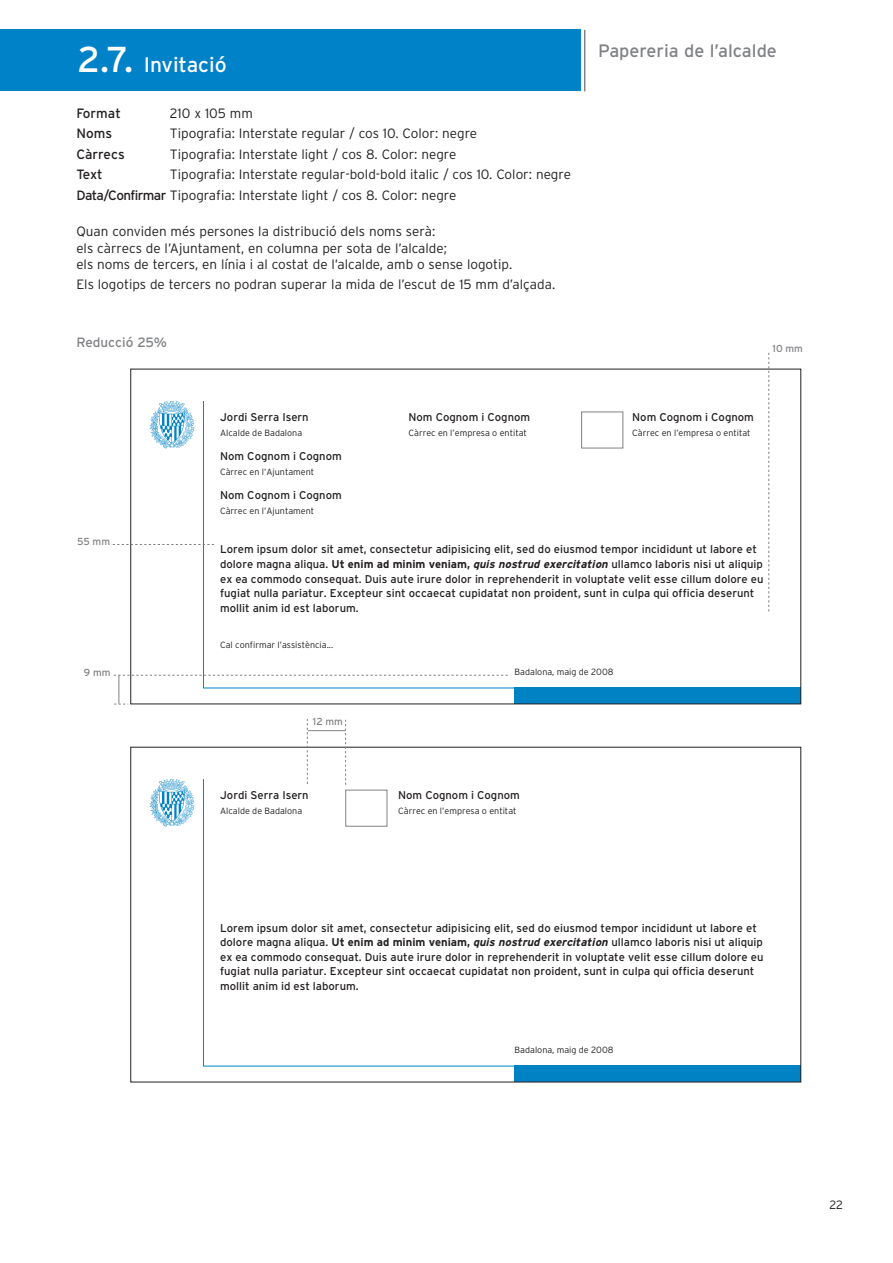
<style>
.page{position:relative;width:893px;height:1263px;background:#fff}
.page>*{position:absolute;margin:0;border:0;box-sizing:border-box;transform-origin:0 0}
.t1{font:21px "Interstate";color:#fff}
.t2{font:18px "Interstate";color:#808285}
.t3{font:300 13.5px/16.2px "Interstate";color:#231f20}
.t4{font:13.5px "Interstate";color:#231f20}
.t5{font:13.5px "Interstate";color:#808285}
.t6{font:300 12px "Interstate";color:#231f20}
.t7{font:11.25px/14.7px "Interstate";color:#231f20}
.t8{font:10.2px "Interstate";color:#808285}
.t9{font:300 9px "Interstate";color:#231f20}
.s1{font-size:36px}
.s2{font-weight:400}
.s3{font-weight:700}
.s4{font-weight:700;font-style:italic}
</style>
<div class="page">
<div style="left:0;top:30px;width:580px;height:61px;background:#0082c8"></div>
<hr style="left:584px;top:30px;width:1px;height:61px;background:#808285">
<div style="left:514px;top:688px;width:286px;height:16px;background:#0082c5"></div>
<svg style="left:149px;top:401px;width:46px;height:48px"></svg>
<svg style="left:203px;top:401px;width:596px;height:288px"></svg>
<div style="left:581px;top:412px;width:42px;height:36px;border:1px solid #808285"></div>
<div style="left:514px;top:1066px;width:286px;height:16px;background:#0082c5"></div>
<svg style="left:149px;top:779px;width:46px;height:48px"></svg>
<svg style="left:203px;top:779px;width:596px;height:288px"></svg>
<svg style="left:113px;top:544px;width:103px;height:1px"></svg>
<svg style="left:114px;top:675px;width:396px;height:30px"></svg>
<svg style="left:768px;top:352px;width:1px;height:259px"></svg>
<svg style="left:307px;top:719px;width:1px;height:65px"></svg>
<svg style="left:345px;top:720px;width:1px;height:65px"></svg>
<hr style="left:308px;top:730px;width:37px;height:1px;background:#808285">
<h1 class="t1" style="left:77px;top:57px;width:151px"><span class="s1">2.7.</span> Invitació</h1>
<p class="t4" style="left:76px;top:108px;width:46px">Format</p>
<p class="t3" style="left:170px;top:106px;width:84px">210 x 105 mm</p>
<p class="t4" style="left:76px;top:129px;width:37px">Noms</p>
<p class="t3" style="left:170px;top:127px;width:309px">Tipografia: Interstate regular / cos 10. Color: negre</p>
<p class="t4" style="left:76px;top:149px;width:50px">Càrrecs</p>
<p class="t3" style="left:170px;top:147px;width:288px">Tipografia: Interstate light / cos 8. Color: negre</p>
<p class="t4" style="left:76px;top:169px;width:28px">Text</p>
<p class="t3" style="left:76px;top:165px;width:496px;line-height:20.4px;text-indent:94px">Tipografia: Interstate regular-bold-bold italic / cos 10. Color: negre<br><span class="s2">Data/Confirmar</span> Tipografia: Interstate light / cos 8. Color: negre</p>
<p class="t3" style="left:76px;top:225px;width:437px">Quan conviden més persones la distribució dels noms serà:<br>els càrrecs de l’Ajuntament, en columna per sota de l’alcalde;<br>els noms de tercers, en línia i al costat de l’alcalde, amb o sense logotip.</p>
<p class="t3" style="left:76px;top:277px;width:480px">Els logotips de tercers no podran superar la mida de l’escut de 15 mm d’alçada.</p>
<p class="t5" style="left:76px;top:337px;width:92px">Reducció 25%</p>
<p class="t7" style="left:220px;top:411px;width:90px">Jordi Serra Isern</p>
<p class="t9" style="left:220px;top:429px;width:84px">Alcalde de Badalona</p>
<p class="t7" style="left:220px;top:450px;width:123px">Nom Cognom i Cognom</p>
<p class="t9" style="left:220px;top:468px;width:96px">Càrrec en l’Ajuntament</p>
<p class="t7" style="left:220px;top:489px;width:123px">Nom Cognom i Cognom</p>
<p class="t9" style="left:220px;top:507px;width:96px">Càrrec en l’Ajuntament</p>
<p class="t7" style="left:408px;top:410px;width:123px">Nom Cognom i Cognom</p>
<p class="t9" style="left:408px;top:429px;width:120px">Càrrec en l’empresa o entitat</p>
<h2 class="t2" style="left:598px;top:44px;width:180px">Papereria de l’alcalde</h2>
<p class="t8" style="left:772px;top:344px;width:32px">10 mm</p>
<p class="t7" style="left:632px;top:411px;width:123px">Nom Cognom i Cognom</p>
<p class="t9" style="left:632px;top:429px;width:120px">Càrrec en l’empresa o entitat</p>
<p class="t8" style="left:77px;top:538px;width:35px">55 mm</p>
<p class="t8" style="left:84px;top:668px;width:28px">9 mm</p>
<p class="t7" style="left:220px;top:543px;width:545px">Lorem ipsum dolor sit amet, consectetur adipisicing elit, sed do eiusmod tempor incididunt ut labore et dolore magna aliqua. <span class="s3">Ut enim ad minim veniam,</span> <span class="s4">quis nostrud exercitation</span> ullamco laboris nisi ut aliquip ex ea commodo consequat. Duis aute irure dolor in reprehenderit in voluptate velit esse cillum dolore eu fugiat nulla pariatur. Excepteur sint occaecat cupidatat non proident, sunt in culpa qui officia deserunt mollit anim id est laborum.</p>
<p class="t9" style="left:220px;top:641px;width:114px">Cal confirmar l’assistència...</p>
<p class="t8" style="left:313px;top:717px;width:32px">12 mm</p>
<p class="t7" style="left:220px;top:789px;width:90px">Jordi Serra Isern</p>
<p class="t9" style="left:220px;top:807px;width:84px">Alcalde de Badalona</p>
<p class="t9" style="left:514px;top:668px;width:100px">Badalona, maig de 2008</p>
<p class="t7" style="left:398px;top:789px;width:123px">Nom Cognom i Cognom</p>
<p class="t9" style="left:398px;top:807px;width:120px">Càrrec en l’empresa o entitat</p>
<p class="t7" style="left:220px;top:921px;width:545px">Lorem ipsum dolor sit amet, consectetur adipisicing elit, sed do eiusmod tempor incididunt ut labore et dolore magna aliqua. <span class="s3">Ut enim ad minim veniam,</span> <span class="s4">quis nostrud exercitation</span> ullamco laboris nisi ut aliquip ex ea commodo consequat. Duis aute irure dolor in reprehenderit in voluptate velit esse cillum dolore eu fugiat nulla pariatur. Excepteur sint occaecat cupidatat non proident, sunt in culpa qui officia deserunt mollit anim id est laborum.</p>
<p class="t9" style="left:514px;top:1046px;width:100px">Badalona, maig de 2008</p>
<p class="t6" style="left:829px;top:1200px;width:15px">22</p>
</div>
